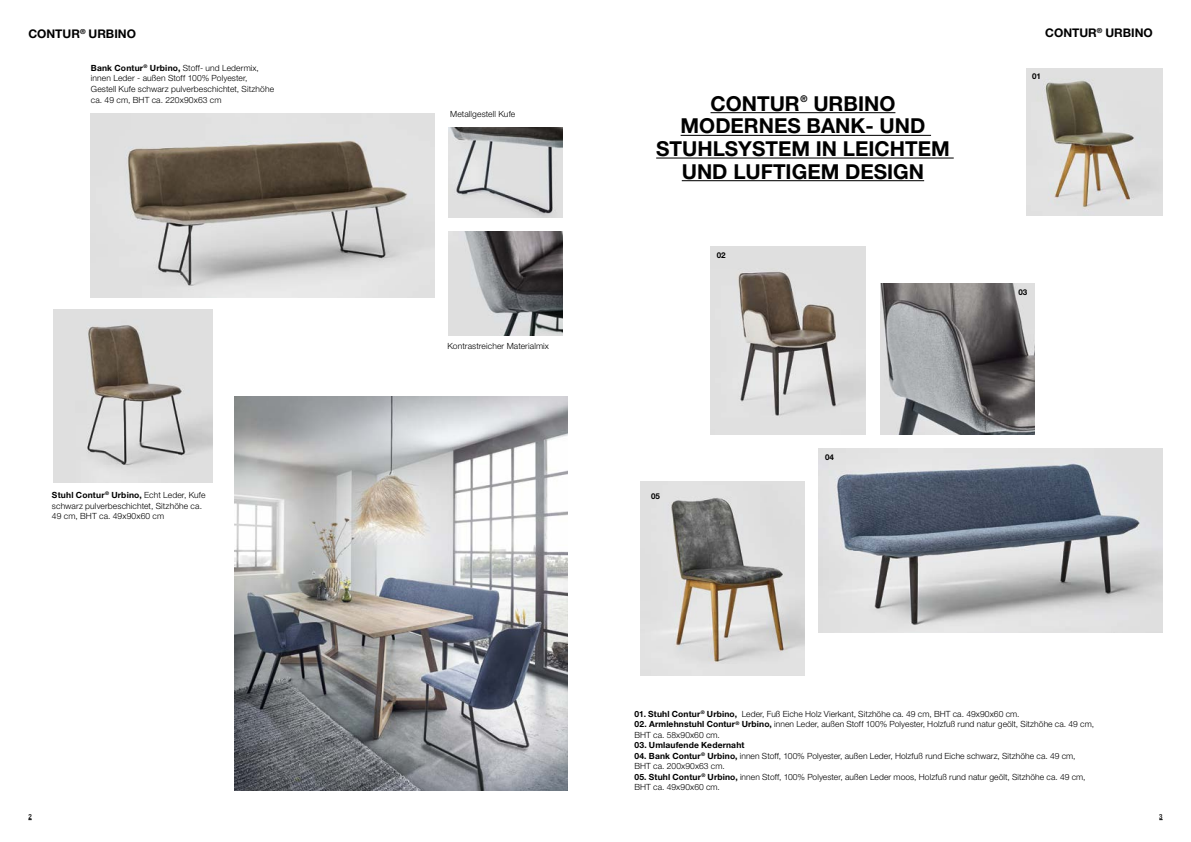
<style>
.page{position:relative;width:1191px;height:842px;background:#fff}
.page>*{position:absolute;margin:0;border:0;box-sizing:border-box;transform-origin:0 0}
.t1{font:700 20.6px/22.7px "Helvetica Neue LT Pro";color:#000;text-align:center}
.t2{font:700 11.9px "Helvetica Neue LT Pro";color:#000}
.t3{font:700 9.3px "Helvetica Neue LT Pro";color:#000;scale:.94 1}
.t4{font:300 8.5px/10.5px "Helvetica Neue LT Pro";letter-spacing:.01em;color:#000}
.t5{font:700 8.5px "Helvetica Neue LT Pro";letter-spacing:.015em;color:#000}
.t6{font:700 8px "Helvetica Neue LT Pro";letter-spacing:-.01em;color:#000}
.t7{font:500 condensed 7px "Helvetica Neue LT Pro";color:#000}
.s1{font-weight:700}
</style>
<div class="page">
<img style="left:710px;top:246px;width:156px;height:188px">
<hr style="left:710px;top:112px;width:185px;height:1px;background:#000">
<hr style="left:680px;top:135px;width:251px;height:1px;background:#000">
<hr style="left:656px;top:157px;width:297px;height:2px;background:#000">
<hr style="left:682px;top:180px;width:242px;height:1px;background:#000">
<img style="left:235px;top:397px;width:332px;height:394px">
<img style="left:818px;top:448px;width:344px;height:185px">
<img style="left:640px;top:481px;width:164px;height:195px">
<img style="left:880px;top:283px;width:154px;height:151px">
<img style="left:91px;top:113px;width:344px;height:185px">
<img style="left:53px;top:309px;width:160px;height:173px">
<img style="left:1026px;top:68px;width:136px;height:147px">
<img style="left:449px;top:231px;width:113px;height:104px">
<img style="left:449px;top:128px;width:113px;height:89px">
<h2 class="t2" style="left:28px;top:26px;width:109px">CONTUR<sup>®</sup> URBINO</h2>
<h2 class="t2" style="left:1045px;top:26px;width:109px">CONTUR<sup>®</sup> URBINO</h2>
<p class="t4" style="left:91px;top:62px;width:185px"><span class="s1">Bank Contur</span><sup>®</sup> <span class="s1">Urbino,</span> Stoff- und Ledermix, innen Leder - außen Stoff 100% Polyester, Gestell Kufe schwarz pulverbeschichtet, Sitzhöhe ca. 49 cm, BHT ca. 220x90x63 cm</p>
<p class="t4" style="left:52px;top:490px;width:155px"><span class="s1">Stuhl Contur</span><sup>®</sup> <span class="s1">Urbino,</span> Echt Leder, Kufe schwarz pulverbeschichtet, Sitzhöhe ca.<br>49 cm, BHT ca. 49x90x60 cm</p>
<p class="t4" style="left:450px;top:109px;width:67px">Metallgestell Kufe</p>
<p class="t4" style="left:447px;top:341px;width:103px">Kontrastreicher Materialmix</p>
<p class="t3" style="left:800px;top:93px;width:9px">®</p>
<h1 class="t1" style="left:656px;top:91px;width:295px">CONTUR URBINO<br>MODERNES BANK- UND<br>STUHLSYSTEM IN LEICHTEM<br>UND LUFTIGEM DESIGN</h1>
<p class="t6" style="left:717px;top:250px;width:10px">02</p>
<p class="t6" style="left:651px;top:491px;width:10px">05</p>
<p class="t6" style="left:825px;top:452px;width:10px">04</p>
<p class="t6" style="left:1032px;top:72px;width:10px">01</p>
<p class="t6" style="left:1018px;top:287px;width:10px">03</p>
<p class="t4" style="left:634px;top:708px;width:386px"><span class="s1">01. Stuhl Contur</span><sup>®</sup> <span class="s1">Urbino,</span> Leder, Fuß Eiche Holz Vierkant, Sitzhöhe ca. 49 cm, BHT ca. 49x90x60 cm.</p>
<p class="t4" style="left:634px;top:719px;width:461px"><span class="s1">02. Armlehnstuhl Contur</span><sup>®</sup> <span class="s1">Urbino,</span> innen Leder, außen Stoff 100% Polyester, Holzfuß rund natur geölt, Sitzhöhe ca. 49 cm,<br>BHT ca. 58x90x60 cm.</p>
<p class="t5" style="left:634px;top:740px;width:111px">03. Umlaufende Kedernaht</p>
<p class="t4" style="left:634px;top:750px;width:442px"><span class="s1">04. Bank Contur</span><sup>®</sup> <span class="s1">Urbino,</span> innen Stoff, 100% Polyester, außen Leder, Holzfuß rund Eiche schwarz, Sitzhöhe ca. 49 cm,<br>BHT ca. 200x90x63 cm.</p>
<p class="t4" style="left:634px;top:771px;width:452px"><span class="s1">05. Stuhl Contur</span><sup>®</sup> <span class="s1">Urbino,</span> innen Stoff, 100% Polyester, außen Leder moos, Holzfuß rund natur geölt, Sitzhöhe ca. 49 cm,<br>BHT ca. 49x90x60 cm.</p>
<p class="t7" style="left:28px;top:812px;width:5px">2</p>
<p class="t7" style="left:1159px;top:812px;width:5px">3</p>
</div>
